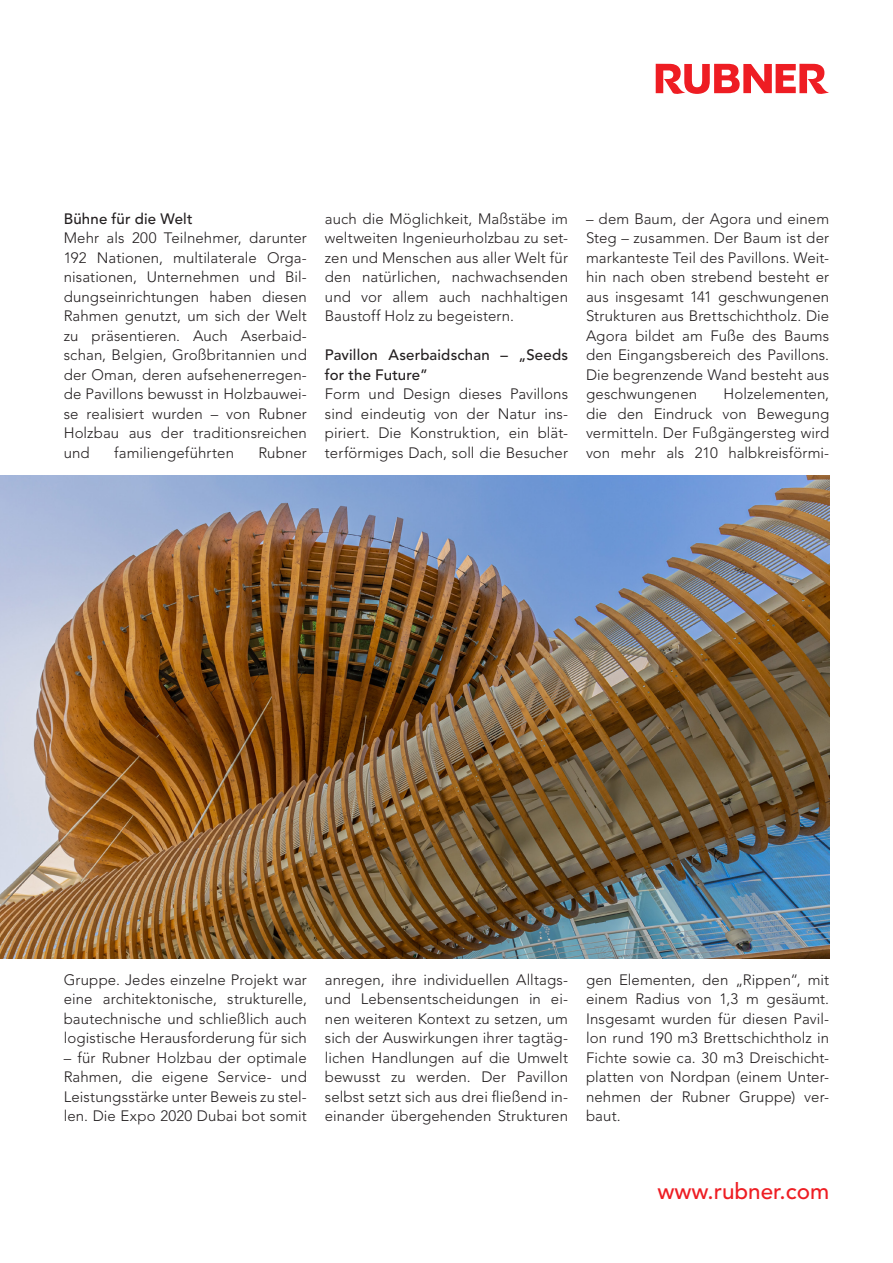
<style>
.page{position:relative;width:893px;height:1263px;background:#fff}
.page>*{position:absolute;margin:0;border:0;box-sizing:border-box;transform-origin:0 0}
.Titles{font:500 22.5px "Avenir LT Std";color:#ee1d23}
.Eck_Fließtext{font:300 15px/19.5px "Avenir LT Std";letter-spacing:.005em;color:#231f20;text-align:justify}
.Eck_Fließtext-2{font:500 15px/19.5px "Avenir LT Std";letter-spacing:.01em;color:#231f20}
</style>
<div class="page">
<img style="left:0;top:475px;width:829px;height:484px">
<svg style="left:656px;top:64px;width:173px;height:30px"></svg>
<p class="Eck_Fließtext-2" style="left:64px;top:209px;width:130px">Bühne für die Welt</p>
<p class="Eck_Fließtext" style="left:64px;top:229px;width:245px">Mehr als 200 Teilnehmer, darunter 192 Nationen, multilaterale Orga&shy;nisationen, Unternehmen und Bil&shy;dungseinrichtungen haben diesen Rahmen genutzt, um sich der Welt zu präsentieren. Auch Aserbaid&shy;schan, Belgien, Großbritannien und der Oman, deren aufsehenerregen&shy;de Pavillons bewusst in Holzbauwei&shy;se realisiert wurden – von Rubner Holzbau aus der traditionsreichen und</p>
<p class="Eck_Fließtext" style="left:114px;top:443px;width:121px">familiengeführten</p>
<p class="Eck_Fließtext" style="left:258px;top:443px;width:50px">Rubner</p>
<p class="Eck_Fließtext" style="left:325px;top:209px;width:245px">auch die Möglichkeit, Maßstäbe im weltweiten Ingenieurholzbau zu set&shy;zen und Menschen aus aller Welt für den natürlichen, nachwachsenden und vor allem auch nachhaltigen Baustoff Holz zu begeistern.</p>
<p class="Eck_Fließtext-2" style="left:325px;top:346px;width:245px">Pavillon Aserbaidschan – „Seeds for the Future”</p>
<p class="Eck_Fließtext" style="left:325px;top:385px;width:245px">Form und Design dieses Pavillons sind eindeutig von der Natur ins&shy;piriert. Die Konstruktion, ein blät&shy;terförmiges Dach, soll die Besucher</p>
<p class="Eck_Fließtext" style="left:586px;top:209px;width:245px">– dem Baum, der Agora und einem Steg – zusammen. Der Baum ist der markanteste Teil des Pavillons. Weit&shy;hin nach oben strebend besteht er aus insgesamt 141 geschwungenen Strukturen aus Brettschichtholz. Die Agora bildet am Fuße des Baums den Eingangsbereich des Pavillons.<br>Die begrenzende Wand besteht aus geschwungenen</p>
<p class="Eck_Fließtext" style="left:586px;top:385px;width:245px;text-indent:137px">Holzelementen, die den Eindruck von Bewegung vermitteln. Der Fußgängersteg wird von mehr als 210 halbkreisförmi-</p>
<p class="Eck_Fließtext" style="left:64px;top:970px;width:245px">Gruppe. Jedes einzelne Projekt war eine architektonische, strukturelle, bautechnische und schließlich auch logistische Herausforderung für sich</p>
<p class="Eck_Fließtext" style="left:64px;top:1048px;width:245px">– für Rubner Holzbau der optimale Rahmen, die eigene Service- und Leistungsstärke unter Beweis zu stel&shy;len. Die Expo 2020 Dubai bot somit</p>
<p class="Eck_Fließtext" style="left:325px;top:970px;width:245px">anregen, ihre individuellen Alltags&shy;und Lebensentscheidungen in ei&shy;nen weiteren Kontext zu setzen, um sich der Auswirkungen ihrer tagtäg&shy;lichen Handlungen auf die Umwelt bewusst zu werden. Der Pavillon selbst setzt sich aus drei fließend in&shy;einander übergehenden Strukturen</p>
<p class="Eck_Fließtext" style="left:586px;top:970px;width:245px">gen Elementen, den „Rippen“, mit einem Radius von 1,3 m gesäumt.<br>Insgesamt wurden für diesen Pavil&shy;lon rund 190 m3 Brettschichtholz in Fichte sowie ca. 30 m3 Dreischicht&shy;platten von Nordpan (einem Unter&shy;nehmen der Rubner Gruppe) ver&shy;baut.</p>
<p class="Titles" style="left:657px;top:1178px;width:173px">www.rubner.com</p>
</div>
